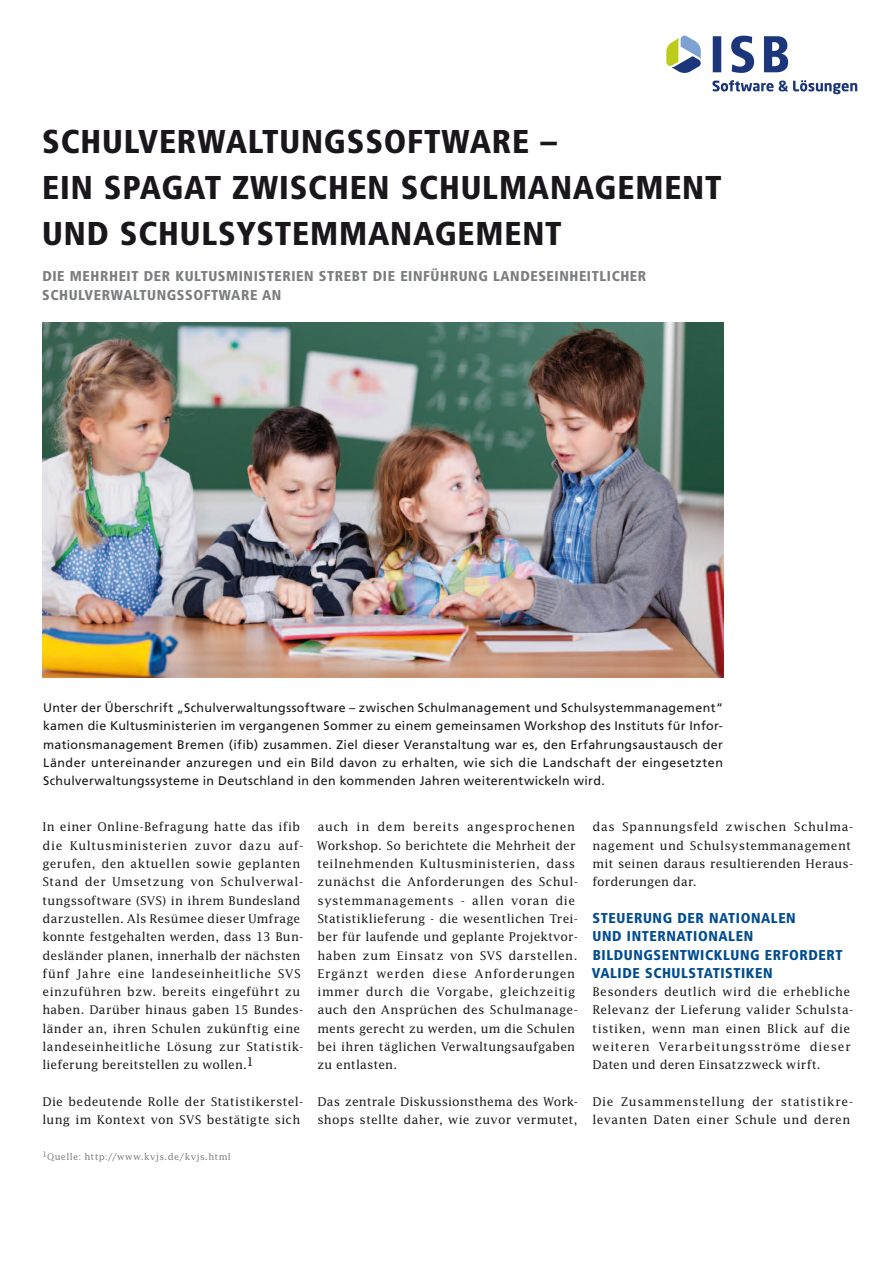
<style>
.page{position:relative;width:893px;height:1263px;background:#fff}
.page>*{position:absolute;margin:0;border:0;box-sizing:border-box;transform-origin:0 0}
.t1{font:900 condensed 33px/45.8px "Frutiger";letter-spacing:.025em;color:#1a171c}
.t2{font:900 condensed 14.25px "Frutiger";letter-spacing:.04em;color:#7c7d7f}
.t3{font:900 condensed 14.25px/18.3px "Frutiger";letter-spacing:.04em;color:#004c90}
.t4{font:12.45px/18.3px "Frutiger";letter-spacing:.025em;color:#1a171c;text-align:justify}
.t5{font:12px/18.3px "Lucida";letter-spacing:.025em;color:#1a171c}
.t6{font:9px "Lucida";letter-spacing:.045em;color:#7c7d7f}
</style>
<div class="page">
<img style="left:43px;top:322px;width:681px;height:356px">
<img style="left:666px;top:35px;width:192px;height:60px">
<h1 class="t1" style="left:42px;top:119px;width:325px">SCHULVERWALTUNGSSO</h1>
<h1 class="t1" style="left:42px;top:119px;width:677px;text-indent:365px">FTWARE –<br>EI N SPAGAT ZWISCHEN SCHULMANAGEMENT<br>UND SCHULSYSTEMMANAGEMENT</h1>
<p class="t2" style="left:42px;top:268px;width:8px">DIE</p>
<p class="t2" style="left:70px;top:268px;width:57px">MEHRHEIT</p>
<p class="t2" style="left:144px;top:268px;width:118px">DER KULTUSMINISTERIE</p>
<p class="t2" style="left:304px;top:268px;width:24px">N STREBT</p>
<p class="t2" style="left:373px;top:268px;width:166px">DIE EINFÜHRUNG LANDESEI</p>
<p class="t2" style="left:559px;top:268px;width:27px">NHEITLI</p>
<p class="t2" style="left:612px;top:268px;width:27px">CHER</p>
<p class="t2" style="left:42px;top:286px;width:144px">SCHULVERWALTUNGSSO</p>
<p class="t2" style="left:204px;top:286px;width:79px">FTWARE AN</p>
<p class="t4" style="left:43px;top:698px;width:681px">Unter der Überschrift „Schulverwaltungssoftware – zwischen Schulmanagement und Schulsystemmanagement“ kamen die Kultusministerien im vergangenen Sommer zu einem gemeinsamen Workshop des Instituts für Infor&shy;mationsmanagement Bremen (ifib) zusammen. Ziel dieser Veranstaltung war es, den Erfahrungsaustausch der Länder untereinander anzuregen und ein Bild davon zu erhalten, wie sich die Landschaft der eingesetzten Schulverwaltungssysteme in Deutschland in den kommenden Jahren weiterentwickeln wird.</p>
<p class="t5" style="left:592px;top:817px;width:262px">das Spannungsfeld zwischen Schulma&shy;nagement und Schulsystemmanagement mit seinen daraus resultierenden Heraus&shy;forderungen dar.</p>
<p class="t3" style="left:592px;top:909px;width:236px">STEUERUNG DER NATIONALEN<br>UND INTERNATIONALEN<br>BILDUNGSENTWICKLUNG ERFORDERT<br>VALI DE SCHULSTATISTIKE</p>
<p class="t5" style="left:42px;top:817px;width:262px">In einer Online-Befragung hatte das ifib die Kultusministerien zuvor dazu auf&shy;gerufen, den aktuellen sowie geplanten Stand der Umsetzung von Schulverwal&shy;tungssoftware (SVS) in ihrem Bundesland darzustellen. Als Resümee dieser Umfrage konnte festgehalten werden, dass 13 Bun&shy;desländer planen, innerhalb der nächsten fünf Jahre eine landeseinheitliche SVS einzuführen bzw. bereits eingeführt zu haben. Darüber hinaus gaben 15 Bundes&shy;länder an, ihren Schulen zukünftig eine landeseinheitliche Lösung zur Statistik&shy;lieferung bereitstellen zu wollen.1</p>
<p class="t5" style="left:42px;top:1092px;width:262px">Die bedeutende Rolle der Statistikerstel&shy;lung im Kontext von SVS bestätigte sich</p>
<p class="t5" style="left:317px;top:817px;width:263px">auch in dem bereits angesprochenen Workshop. So berichtete die Mehrheit der teilnehmenden Kultusministerien, dass zunächst die Anforderungen des Schul&shy;systemmanagements - allen voran die Statistiklieferung - die wesentlichen Trei&shy;ber für laufende und geplante Projektvor&shy;haben zum Einsatz von SVS darstellen.<br>Ergänzt werden diese Anforderungen immer durch die Vorgabe, gleichzeitig auch den Ansprüchen des Schulmanage&shy;ments gerecht zu werden, um die Schulen bei ihren täglichen Verwaltungsaufgaben zu entlasten.</p>
<p class="t5" style="left:317px;top:1092px;width:262px">Das zentrale Diskussionsthema des Work&shy;shops stellte daher, wie zuvor vermutet,</p>
<p class="t3" style="left:763px;top:964px;width:11px">N</p>
<p class="t5" style="left:592px;top:982px;width:262px">Besonders deutlich wird die erhebliche Relevanz der Lieferung valider Schulsta&shy;tistiken, wenn man einen Blick auf die weiteren Verarbeitungsströme dieser Daten und deren Einsatzzweck wirft.</p>
<p class="t5" style="left:592px;top:1092px;width:262px">Die Zusammenstellung der statistikre&shy;levanten Daten einer Schule und deren</p>
<p class="t6" style="left:43px;top:1151px;width:190px"><sup>1</sup>Quelle: http://www.kvjs.de/kvjs.html</p>
</div>
